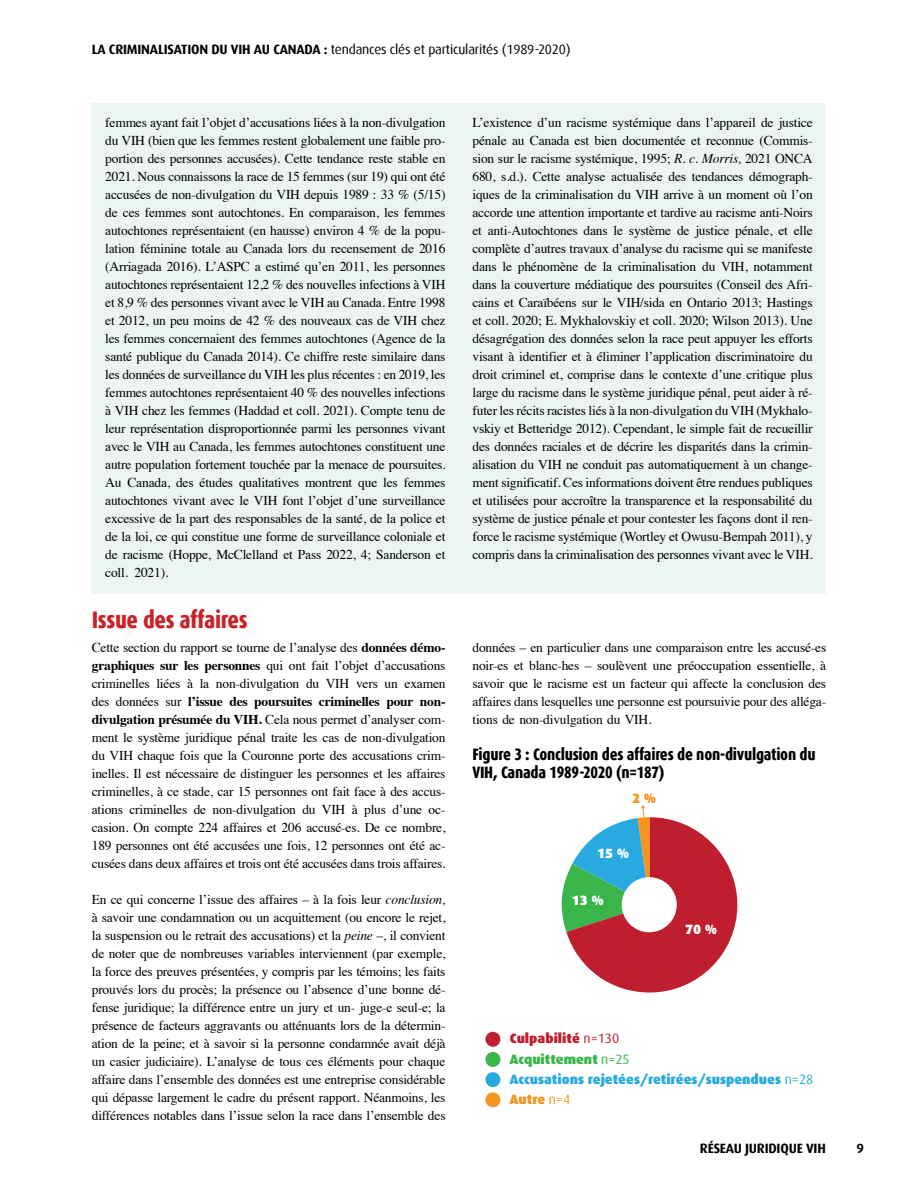
<style>
.page{position:relative;width:918px;height:1188px;background:#fff}
.page>*{position:absolute;margin:0;border:0;box-sizing:border-box;transform-origin:0 0}
.Headers{font:800 24px "Dax Condensed";letter-spacing:-.015em;color:#ca2129}
.Subheads_-_Figures{font:800 16.5px/18px "Dax Condensed";letter-spacing:-.015em;color:#000}
.Body_Copy{font:13.5px/18px "Times";letter-spacing:-.015em;color:#000;text-align:justify}
.t1{font:900 13.5px/20.2px "Dax";color:#28aae1}
.t2{font:13.5px "Dax";letter-spacing:-.015em;color:#000}
.t3{font:700 13.5px "Dax";letter-spacing:-.015em;color:#000}
.t4{font:900 13.5px "Dax";color:#fff}
.t5{font:900 13.5px "Dax";color:#f7941e}
.s1{font-weight:700}
.s2{font-style:italic}
.s3{color:#be1e2d}
.s4{font-weight:400;color:#be1e2d}
.s5{color:#39b54a}
.s6{font-weight:400;color:#39b54a}
.s7{font-weight:400}
.s8{color:#f7941e}
.s9{font-weight:400;color:#f7941e}
</style>
<div class="page">
<div style="left:92px;top:104px;width:734px;height:490px;background:#ecf5f2"></div>
<div style="left:485px;top:1032px;width:15px;height:15px;background:#be1e2d;border-radius:50%"></div>
<div style="left:485px;top:1052px;width:15px;height:15px;background:#39b54a;border-radius:50%"></div>
<div style="left:485px;top:1072px;width:15px;height:15px;background:#28aae1;border-radius:50%"></div>
<div style="left:485px;top:1092px;width:15px;height:15px;background:#f7941e;border-radius:50%"></div>
<svg style="left:561px;top:806px;width:176px;height:187px"></svg>
<p class="t2" style="left:92px;top:42px;width:480px"><span class="s1">LA CRIMINALISATION DU VIH AU CANADA :</span> tendances clés et particularités (1989-2020)</p>
<p class="Body_Copy" style="left:105px;top:113px;width:342px">femmes ayant fait l’objet d’accusations liées à la non-divulgation du VIH (bien que les femmes restent globalement une faible pro&shy;portion des personnes accusées). Cette tendance reste stable en 2021. Nous connaissons la race de 15 femmes (sur 19) qui ont été accusées de non-divulgation du VIH depuis 1989 : 33 % (5/15) de ces femmes sont autochtones. En comparaison, les femmes autochtones représentaient (en hausse) environ 4 % de la popu&shy;lation féminine totale au Canada lors du recensement de 2016 (Arriagada 2016). L’ASPC a estimé qu’en 2011, les personnes autochtones représentaient 12,2 % des nouvelles infections à VIH et 8,9 % des personnes vivant avec le VIH au Canada. Entre 1998 et 2012, un peu moins de 42 % des nouveaux cas de VIH chez les femmes concernaient des femmes autochtones (Agence de la santé publique du Canada 2014). Ce chiffre reste similaire dans les données de surveillance du VIH les plus récentes : en 2019, les femmes autochtones représentaient 40 % des nouvelles infections à VIH chez les femmes (Haddad et coll. 2021). Compte tenu de leur représentation disproportionnée parmi les personnes vivant avec le VIH au Canada, les femmes autochtones constituent une autre population fortement touchée par la menace de poursuites.<br>Au Canada, des études qualitatives montrent que les femmes autochtones vivant avec le VIH font l’objet d’une surveillance excessive de la part des responsables de la santé, de la police et de la loi, ce qui constitue une forme de surveillance coloniale et de racisme (Hoppe, McClelland et Pass 2022, 4; Sanderson et coll. 2021).</p>
<p class="Body_Copy" style="left:472px;top:113px;width:342px">L’existence d’un racisme systémique dans l’appareil de justice pénale au Canada est bien documentée et reconnue (Commis&shy;sion sur le racisme systémique, 1995; <span class="s2">R. c. Morris,</span> 2021 ONCA 680, s.d.). Cette analyse actualisée des tendances démograph&shy;iques de la criminalisation du VIH arrive à un moment où l’on accorde une attention importante et tardive au racisme anti-Noirs et anti-Autochtones dans le système de justice pénale, et elle complète d’autres travaux d’analyse du racisme qui se manifeste dans le phénomène de la criminalisation du VIH, notamment dans la couverture médiatique des poursuites (Conseil des Afri&shy;cains et Caraïbéens sur le VIH/sida en Ontario 2013; Hastings et coll. 2020; E. Mykhalovskiy et coll. 2020; Wilson 2013). Une désagrégation des données selon la race peut appuyer les efforts visant à identifier et à éliminer l’application discriminatoire du droit criminel et, comprise dans le contexte d’une critique plus large du racisme dans le système juridique pénal, peut aider à ré&shy;futer les récits racistes liés à la non-divulgation du VIH (Mykhalo&shy;vskiy et Betteridge 2012). Cependant, le simple fait de recueillir des données raciales et de décrire les disparités dans la crimin&shy;alisation du VIH ne conduit pas automatiquement à un change&shy;ment significatif. Ces informations doivent être rendues publiques et utilisées pour accroître la transparence et la responsabilité du système de justice pénale et pour contester les façons dont il ren&shy;force le racisme systémique (Wortley et Owusu-Bempah 2011), y compris dans la criminalisation des personnes vivant avec le VIH.</p>
<p class="Headers" style="left:92px;top:606px;width:157px">Issue des affaires</p>
<p class="Body_Copy" style="left:92px;top:638px;width:355px">Cette section du rapport se tourne de l’analyse des <span class="s1">données démo&shy;graphiques sur les personnes</span> qui ont fait l’objet d’accusations criminelles liées à la non-divulgation du VIH vers un examen des données sur <span class="s1">l’issue des poursuites criminelles pour non&shy;divulgation présumée du VIH.</span> Cela nous permet d’analyser com&shy;ment le système juridique pénal traite les cas de non-divulgation du VIH chaque fois que la Couronne porte des accusations crim&shy;inelles. Il est nécessaire de distinguer les personnes et les affaires criminelles, à ce stade, car 15 personnes ont fait face à des accus&shy;ations criminelles de non-divulgation du VIH à plus d’une oc&shy;casion. On compte 224 affaires et 206 accusé-es. De ce nombre, 189 personnes ont été accusées une fois, 12 personnes ont été ac&shy;cusées dans deux affaires et trois ont été accusées dans trois affaires.</p>
<p class="Body_Copy" style="left:92px;top:889px;width:355px">En ce qui concerne l’issue des affaires – à la fois leur <span class="s2">conclusion, </span>à savoir une condamnation ou un acquittement (ou encore le rejet, la suspension ou le retrait des accusations) et la <span class="s2">peine</span> –, il convient de noter que de nombreuses variables interviennent (par exemple, la force des preuves présentées, y compris par les témoins; les faits prouvés lors du procès; la présence ou l’absence d’une bonne dé&shy;fense juridique; la différence entre un jury et un- juge-e seul-e; la présence de facteurs aggravants ou atténuants lors de la détermin&shy;ation de la peine; et à savoir si la personne condamnée avait déjà un casier judiciaire). L’analyse de tous ces éléments pour chaque affaire dans l’ensemble des données est une entreprise considérable qui dépasse largement le cadre du présent rapport. Néanmoins, les différences notables dans l’issue selon la race dans l’ensemble des</p>
<p class="Body_Copy" style="left:473px;top:638px;width:355px">données – en particulier dans une comparaison entre les accusé-es noir-es et blanc-hes – soulèvent une préoccupation essentielle, à savoir que le racisme est un facteur qui affecte la conclusion des affaires dans lesquelles une personne est poursuivie pour des alléga&shy;tions de non-divulgation du VIH.</p>
<p class="Subheads_-_Figures" style="left:472px;top:745px;width:345px">Figure 3 : Conclusion des affaires de non-divulgation du<br>VIH, Canada 1989-2020 (n=187)</p>
<p class="t5" style="left:632px;top:790px;width:26px">2 %</p>
<p class="t4" style="left:597px;top:846px;width:34px">15 %</p>
<p class="t4" style="left:572px;top:892px;width:34px">13 %</p>
<p class="t4" style="left:685px;top:921px;width:34px">70 %</p>
<p class="t1" style="left:510px;top:1029px;width:305px"><span class="s3">Culpabilité</span> <span class="s4">n=130<br></span><span class="s5">Acquittement</span> <span class="s6">n=25<br></span>Accusations rejetées/retirées/suspendues <span class="s7">n=28<br></span><span class="s8">Autre</span> <span class="s9">n=4</span></p>
<p class="t3" style="left:700px;top:1141px;width:127px">RÉSEAU JURIDIQUE VIH</p>
<p class="t3" style="left:856px;top:1141px;width:9px">9</p>
</div>
